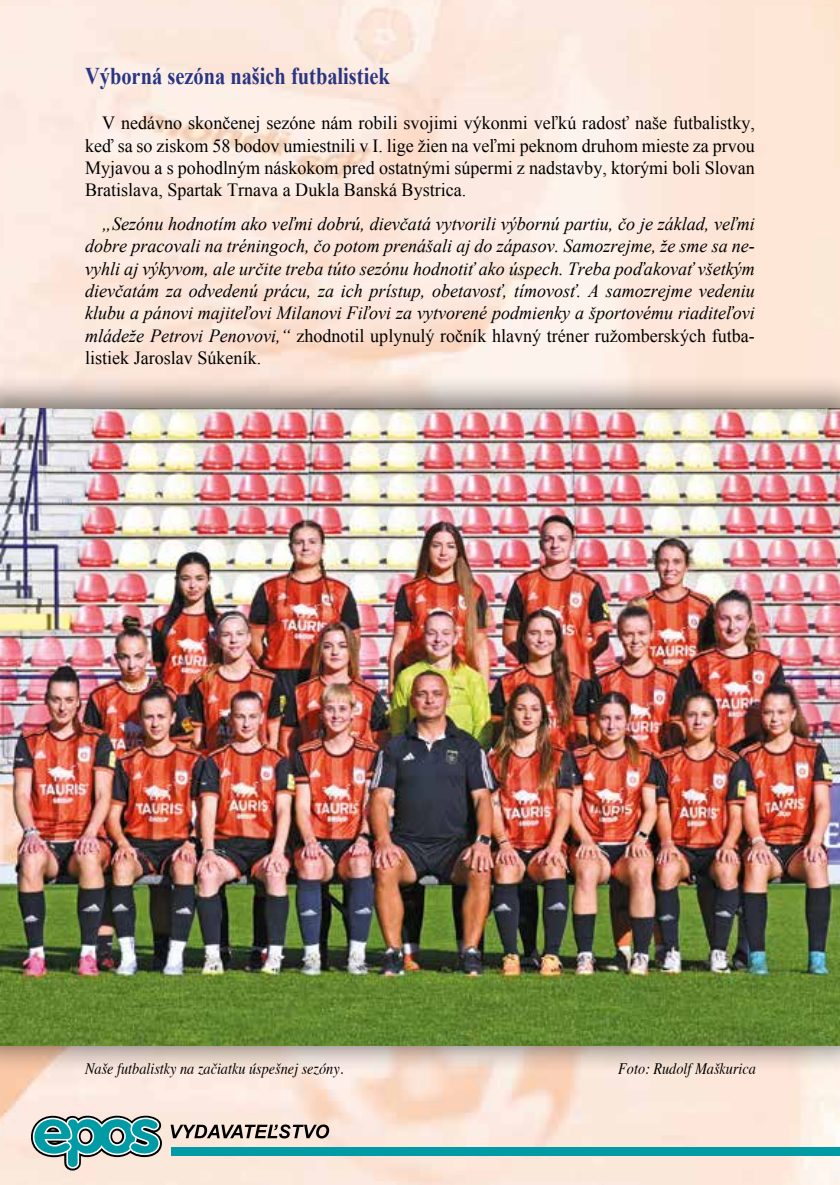
<style>
.page{position:relative;width:840px;height:1185px;background:#fff}
.page>*{position:absolute;margin:0;border:0;box-sizing:border-box;transform-origin:0 0}
.t1{font:700 24px "Times New Roman";color:#283583;scale:.85 1}
.t2{font:italic 18.6px/22.4px "Times New Roman";color:#000;text-align:justify}
.t3{font:18.6px/22.4px "Times New Roman";color:#000;text-align:justify}
.t4{font:italic 16px "Times";color:#000;scale:.89 1}
.s1{font-style:normal}
</style>
<div class="page">
<img style="left:0;top:0;width:839px;height:1185px">
<svg style="left:28px;top:1113px;width:136px;height:60px;background:#85b3b1"></svg>
<div style="left:172px;top:1147px;width:667px;height:9px;background:#009ba4"></div>
<svg style="left:170px;top:1124px;width:159px;height:14px;background:#92867f"></svg>
<div style="left:0;top:374px;width:839px;height:700px;background:#000;opacity:.5"></div>
<img style="left:0;top:408px;width:839px;height:637px">
<p class="t1" style="left:85px;top:60px;width:360px">Výborná sezóna našich futbalistiek</p>
<p class="t3" style="left:85px;top:112px;width:671px;text-indent:17px">V nedávno skončenej sezóne nám robili svojimi výkonmi veľkú radosť naše futbalistky, keď sa so ziskom 58 bodov umiestnili v I. lige žien na veľmi peknom druhom mieste za prvou Myjavou a s pohodlným náskokom pred ostatnými súpermi z nadstavby, ktorými boli Slovan Bratislava, Spartak Trnava a Dukla Banská Bystrica.</p>
<p class="t2" style="left:85px;top:212px;width:671px;text-indent:17px">„Sezónu hodnotím ako veľmi dobrú, dievčatá vytvorili výbornú partiu, čo je základ, veľmi dobre pracovali na tréningoch, čo potom prenášali aj do zápasov. Samozrejme, že sme sa ne&shy;vyhli aj výkyvom, ale určite treba túto sezónu hodnotiť ako úspech. Treba poďakovať všetkým dievčatám za odvedenú prácu, za ich prístup, obetavosť, tímovosť. A samozrejme vedeniu klubu a pánovi majiteľovi Milanovi Fiľovi za vytvorené podmienky a športovému riaditeľovi mládeže Petrovi Penovovi,“ <span class="s1">zhodnotil uplynulý ročník hlavný tréner ružomberských futba&shy;listiek Jaroslav Súkeník.</span></p>
<p class="t4" style="left:85px;top:1055px;width:291px">Naše futbalistky na začiatku úspešnej sezóny.</p>
<p class="t4" style="left:618px;top:1055px;width:156px">Foto: Rudolf Maškurica</p>
</div>
